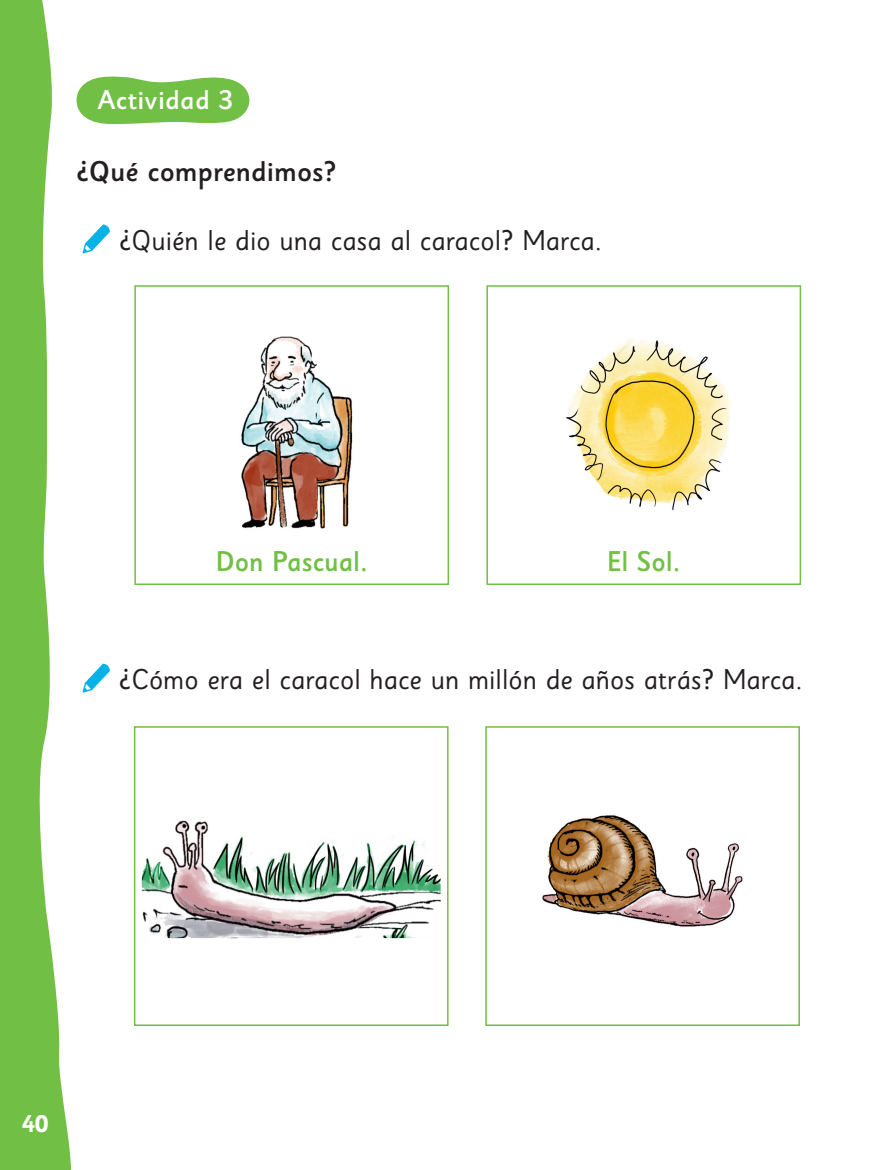
<style>
.page{position:relative;width:893px;height:1170px;background:#fff}
.page>*{position:absolute;margin:0;border:0;box-sizing:border-box;transform-origin:0 0}
.instrucc{font:28.5px "Sassoon Sans Std";color:#231f20}
.Texto{font:500 28.5px "Sassoon Sans Std";color:#231f20}
.t1{font:500 28.5px "Sassoon Sans Std";color:#71bf44;scale:.95 1}
.ACTIVIDAD{font:500 27px "Sassoon Sans Std";letter-spacing:.01em;color:#fff}
.t2{font:700 24px "Sassoon Sans Std";color:#fff}
</style>
<div class="page">
<svg style="left:0;top:0;width:71px;height:1169px;fill:#71bf44"></svg>
<svg style="left:82px;top:224px;width:28px;height:29px"></svg>
<svg style="left:82px;top:663px;width:28px;height:29px"></svg>
<img style="left:566px;top:340px;width:164px;height:170px">
<div style="left:485px;top:726px;width:315px;height:299px;border:2px solid #71bf44"></div>
<img style="left:542px;top:815px;width:201px;height:112px">
<img style="left:241px;top:336px;width:112px;height:193px">
<img style="left:142px;top:820px;width:299px;height:118px">
<div style="left:134px;top:285px;width:315px;height:300px;border:2px solid #71bf44"></div>
<div style="left:134px;top:726px;width:315px;height:299px;border:2px solid #71bf44"></div>
<div style="left:486px;top:285px;width:315px;height:300px;border:2px solid #71bf44"></div>
<svg style="left:76px;top:76px;width:174px;height:48px;background:#86c85f"></svg>
<p class="ACTIVIDAD" style="left:97px;top:84px;width:138px">Actividad 3</p>
<p class="Texto" style="left:77px;top:154px;width:261px">¿Qué comprendimos?</p>
<p class="instrucc" style="left:119px;top:223px;width:485px">¿Quién le dio una casa al caracol? Marca.</p>
<p class="t1" style="left:216px;top:544px;width:162px">Don Pascual.</p>
<p class="t1" style="left:607px;top:544px;width:78px">El Sol.</p>
<p class="instrucc" style="left:119px;top:662px;width:685px">¿Cómo era el caracol hace un millón de años atrás? Marca.</p>
<p class="t2" style="left:22px;top:1109px;width:28px">40</p>
</div>
